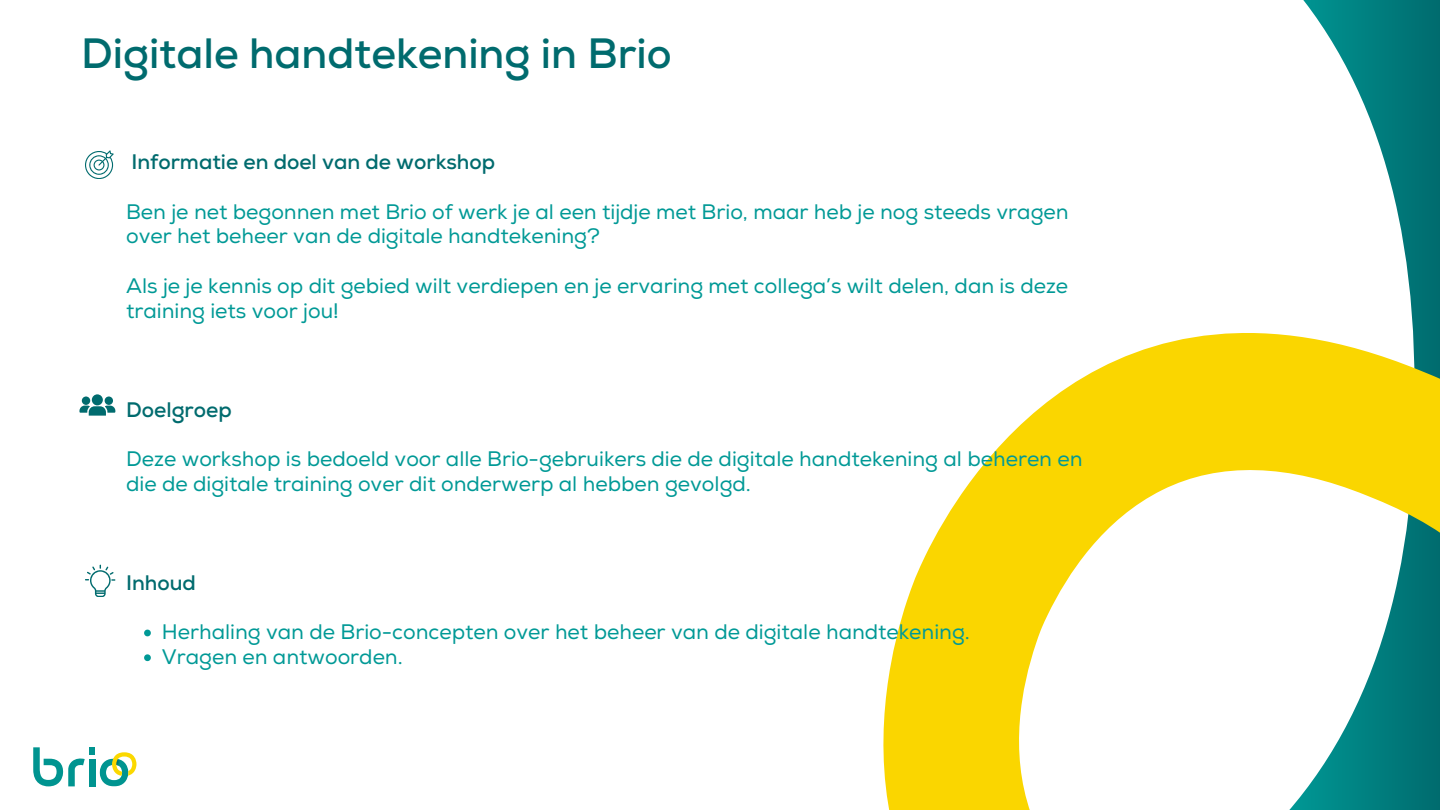
<style>
.page{position:relative;width:1440px;height:810px;background:#fff}
.page>*{position:absolute;margin:0;border:0;box-sizing:border-box;transform-origin:0 0}
.t1{font:700 42.3px "Nexa";color:#006b6e}
.t2{font:21px/24.8px "Nexa";color:#009996}
.t3{font:700 21px "Nexa";color:#006b6e}
</style>
<div class="page">
<div style="left:1287px;top:0;width:153px;height:810px;background:#007173"></div>
<svg style="left:1287px;top:0;width:113px;height:224px;fill:#fff"></svg>
<svg style="left:883px;top:224px;width:557px;height:586px"></svg>
<svg style="left:144px;top:630px;width:7px;height:6px"></svg>
<svg style="left:144px;top:654px;width:7px;height:7px"></svg>
<svg style="left:33px;top:747px;width:52px;height:39px"></svg>
<div style="left:89px;top:759px;width:7px;height:27px;background:#009490"></div>
<div style="left:89px;top:747px;width:6px;height:7px;background:#009490"></div>
<img style="left:100px;top:759px;width:28px;height:27px">
<svg style="left:112px;top:752px;width:24px;height:24px"></svg>
<svg style="left:85px;top:150px;width:28px;height:29px"></svg>
<div style="left:82px;top:397px;width:8px;height:8px;background:#006b6e;border-radius:50%"></div>
<div style="left:105px;top:397px;width:8px;height:8px;background:#006b6e;border-radius:50%"></div>
<div style="left:92px;top:394px;width:11px;height:11px;background:#006b6e;border-radius:50%"></div>
<svg style="left:79px;top:406px;width:36px;height:9px"></svg>
<svg style="left:85px;top:565px;width:30px;height:32px"></svg>
<h2 class="t1" style="left:81px;top:29px;width:592px">Digitale handtekening in Brio</h2>
<p class="t3" style="left:131px;top:149px;width:365px">Informatie en doel van de workshop</p>
<h1 class="t2" style="left:126px;top:200px;width:944px">Ben je net begonnen met Brio of werk je al een tijdje met Brio, maar heb je nog steeds vragen over het beheer van de digitale handtekening?</h1>
<p class="t2" style="left:126px;top:274px;width:944px">Als je je kennis op dit gebied wilt verdiepen en je ervaring met collega’s wilt delen, dan is deze training iets voor jou!</p>
<h2 class="t3" style="left:126px;top:397px;width:107px">Doelgroep</h2>
<p class="t2" style="left:126px;top:447px;width:958px">Deze workshop is bedoeld voor alle Brio-gebruikers die de digitale handtekening al beheren en die de digitale training over dit onderwerp al hebben gevolgd.</p>
<p class="t3" style="left:126px;top:570px;width:71px">Inhoud</p>
<h2 class="t2" style="left:162px;top:620px;width:810px">Herhaling van de Brio-concepten over het beheer van de digitale handtekening.</h2>
<p class="t2" style="left:162px;top:645px;width:242px">Vragen en antwoorden.</p>
</div>
